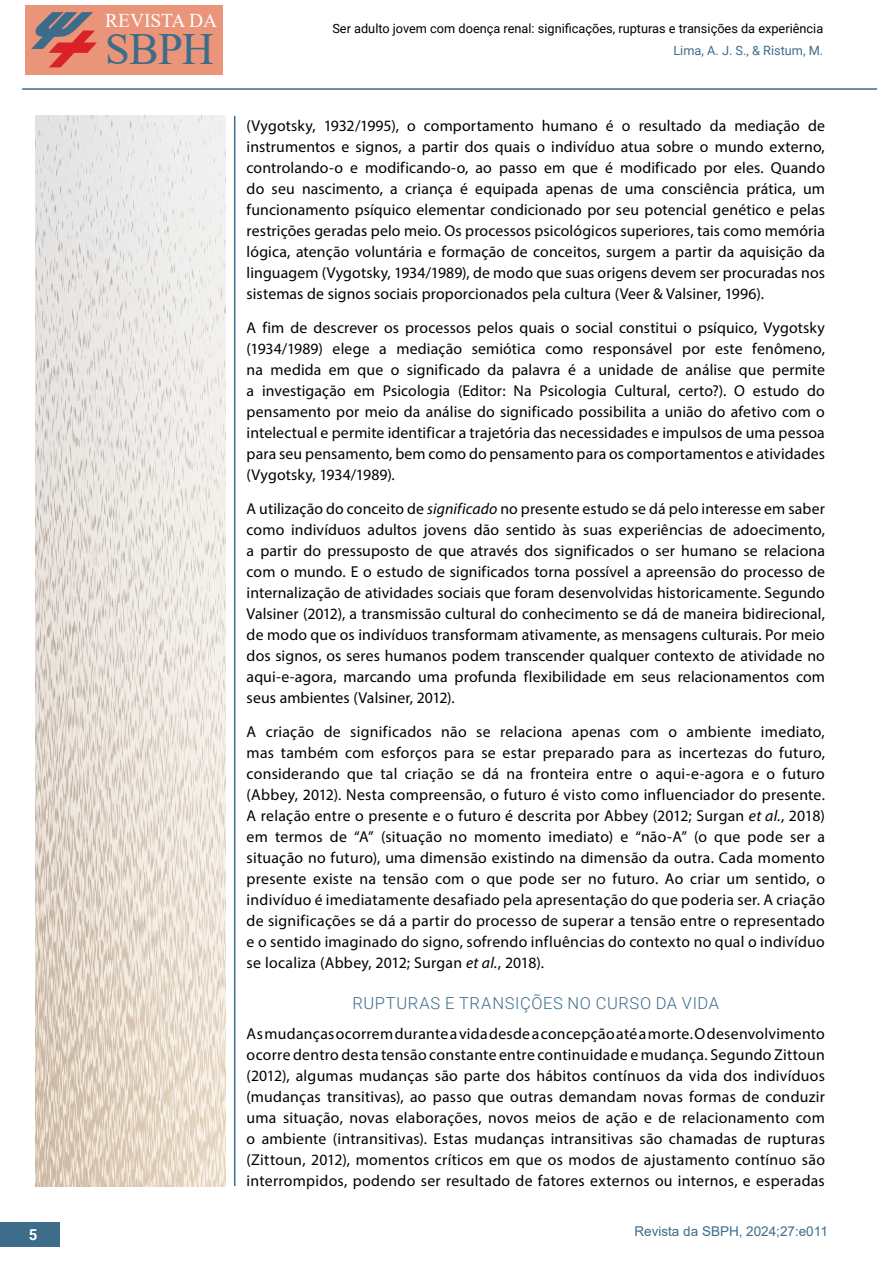
<style>
.page{position:relative;width:893px;height:1263px;background:#fff}
.page>*{position:absolute;margin:0;border:0;box-sizing:border-box;transform-origin:0 0}
.t1{font:44.55px "Times New Roman";color:#3d6c89}
.t2{font:19.5px "Times New Roman";letter-spacing:-.005em;color:#fff}
.t3{font:300 16.5px "Roboto";letter-spacing:.04em;color:#3d6d8a}
.t4{font:15.75px/21px "Myriad Pro";letter-spacing:.01em;color:#000;text-align:justify}
.t5{font:700 15px "Roboto";color:#fff}
.t6{font:13.5px "Arial";color:#3d6d8a}
.t7{font:12.75px "Roboto";color:#000}
.t8{font:12.75px "Roboto";color:#3d6d8a}
.s1{font-style:italic}
</style>
<div class="page">
<hr style="left:234px;top:116px;width:1px;height:1070px;background:#3c6d8a">
<div style="left:26px;top:6px;width:197px;height:69px;background:#ea947a"></div>
<svg style="left:31px;top:12px;width:66px;height:55px"></svg>
<div style="left:0;top:1222px;width:59px;height:25px;background:#3d6d8a"></div>
<hr style="left:22px;top:88px;width:855px;height:2px;background:#3c6d8a">
<img style="left:35px;top:116px;width:191px;height:1070px">
<p class="t2" style="left:105px;top:6px;width:114px">REVISTA DA</p>
<h1 class="t1" style="left:105px;top:18px;width:110px">SBPH</h1>
<p class="t7" style="left:332px;top:19px;width:492px">Ser adulto jovem com doença renal: significações, rupturas e transições da experiência</p>
<p class="t8" style="left:673px;top:41px;width:151px">Lima, A. J. S., &amp; Ristum, M.</p>
<p class="t4" style="left:247px;top:115px;width:580px">(Vygotsky, 1932/1995), o comportamento humano é o resultado da mediação de instrumentos e signos, a partir dos quais o indivíduo atua sobre o mundo externo, controlando-o e modificando-o, ao passo em que é modificado por eles. Quando do seu nascimento, a criança é equipada apenas de uma consciência prática, um funcionamento psíquico elementar condicionado por seu potencial genético e pelas restrições geradas pelo meio. Os processos psicológicos superiores, tais como memória lógica, atenção voluntária e formação de conceitos, surgem a partir da aquisição da linguagem (Vygotsky, 1934/1989), de modo que suas origens devem ser procuradas nos sistemas de signos sociais proporcionados pela cultura (Veer &amp; Valsiner, 1996).</p>
<p class="t4" style="left:247px;top:317px;width:580px">A fim de descrever os processos pelos quais o social constitui o psíquico, Vygotsky (1934/1989) elege a mediação semiótica como responsável por este fenômeno, na medida em que o significado da palavra é a unidade de análise que permite a investigação em Psicologia (Editor: Na Psicologia Cultural, certo?). O estudo do pensamento por meio da análise do significado possibilita a união do afetivo com o intelectual e permite identificar a trajetória das necessidades e impulsos de uma pessoa para seu pensamento, bem como do pensamento para os comportamentos e atividades (Vygotsky, 1934/1989).</p>
<p class="t4" style="left:247px;top:498px;width:580px">A utilização do conceito de <span class="s1">significado</span> no presente estudo se dá pelo interesse em saber como indivíduos adultos jovens dão sentido às suas experiências de adoecimento, a partir do pressuposto de que através dos significados o ser humano se relaciona com o mundo. E o estudo de significados torna possível a apreensão do processo de internalização de atividades sociais que foram desenvolvidas historicamente. Segundo Valsiner (2012), a transmissão cultural do conhecimento se dá de maneira bidirecional, de modo que os indivíduos transformam ativamente, as mensagens culturais. Por meio dos signos, os seres humanos podem transcender qualquer contexto de atividade no aqui-e-agora, marcando uma profunda flexibilidade em seus relacionamentos com seus ambientes (Valsiner, 2012).</p>
<p class="t4" style="left:247px;top:721px;width:580px">A criação de significados não se relaciona apenas com o ambiente imediato, mas também com esforços para se estar preparado para as incertezas do futuro, considerando que tal criação se dá na fronteira entre o aqui-e-agora e o futuro (Abbey, 2012). Nesta compreensão, o futuro é visto como influenciador do presente.<br>A relação entre o presente e o futuro é descrita por Abbey (2012; Surgan <span class="s1">et al.</span>, 2018) em termos de “A” (situação no momento imediato) e “não-A” (o que pode ser a situação no futuro), uma dimensão existindo na dimensão da outra. Cada momento presente existe na tensão com o que pode ser no futuro. Ao criar um sentido, o indivíduo é imediatamente desafiado pela apresentação do que poderia ser. A criação de significações se dá a partir do processo de superar a tensão entre o representado e o sentido imaginado do signo, sofrendo influências do contexto no qual o indivíduo se localiza (Abbey, 2012; Surgan <span class="s1">et al.</span>, 2018).</p>
<p class="t3" style="left:353px;top:992px;width:368px">RUPTURAS E TRANSIÇÕES NO CURSO DA VIDA</p>
<p class="t4" style="left:247px;top:1023px;width:580px">As mudanças ocorrem durante a vida desde a concepção até a morte. O desenvolvimento ocorre dentro desta tensão constante entre continuidade e mudança. Segundo Zittoun (2012), algumas mudanças são parte dos hábitos contínuos da vida dos indivíduos (mudanças transitivas), ao passo que outras demandam novas formas de conduzir uma situação, novas elaborações, novos meios de ação e de relacionamento com o ambiente (intransitivas). Estas mudanças intransitivas são chamadas de rupturas (Zittoun, 2012), momentos críticos em que os modos de ajustamento contínuo são interrompidos, podendo ser resultado de fatores externos ou internos, e esperadas</p>
<p class="t5" style="left:29px;top:1224px;width:10px">5</p>
<p class="t6" style="left:634px;top:1222px;width:195px">Revista da SBPH, 2024;27:e011</p>
</div>
